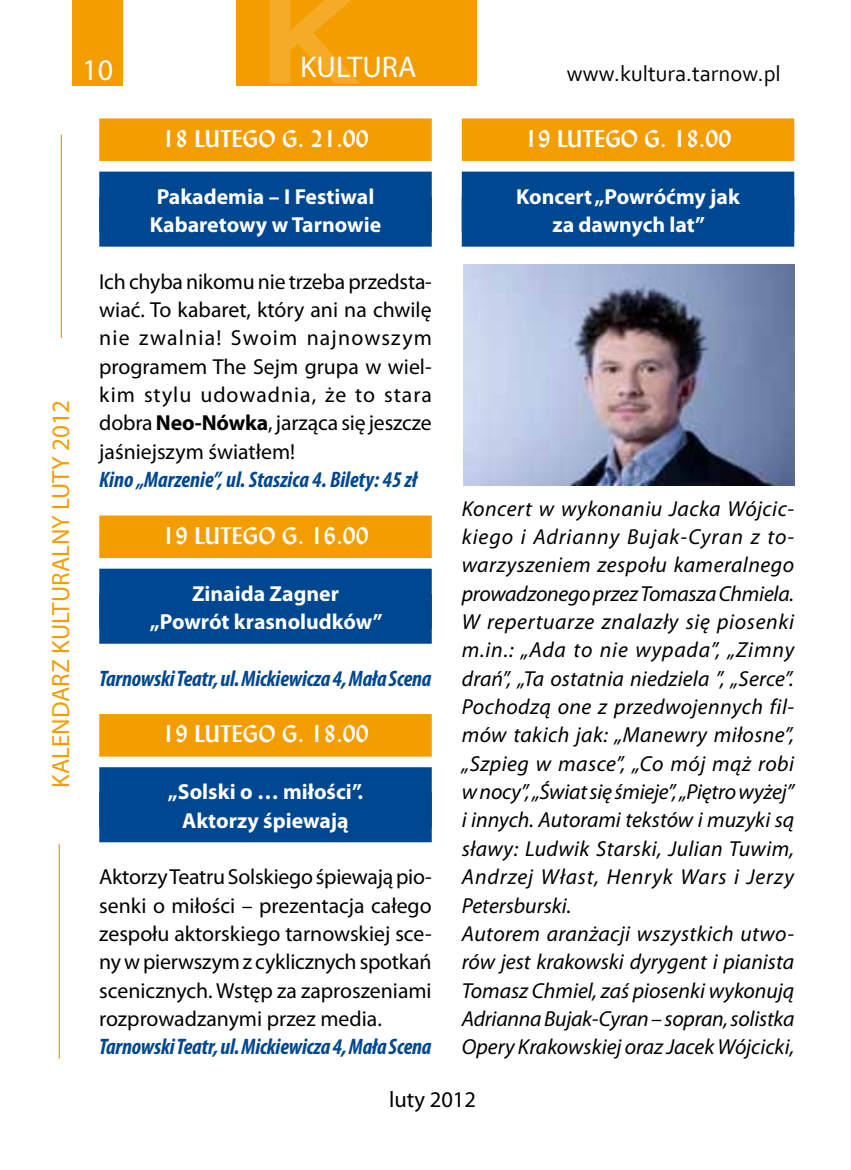
<style>
.page{position:relative;width:851px;height:1170px;background:#fff}
.page>*{position:absolute;margin:0;border:0;box-sizing:border-box;transform-origin:0 0}
.t1{font:30px "Myriad Pro";color:#fff}
.t2{font:25px "Myriad Pro";color:#f49d00}
.t3{font:italic 700 condensed 22.5px "Myriad Pro";letter-spacing:-.01em;color:#004791}
.t4{font:700 22.5px "Lydian PL";color:#fff}
.t5{font:22.5px "Corbel";color:#000}
.t6{font:22.5px "Myriad Pro";color:#000}
.t7{font:italic 21.75px/28.2px "Myriad Pro";letter-spacing:.015em;color:#000}
.t8{font:21.75px/28.2px "Myriad Pro";color:#000;text-align:justify}
.t9{font:700 21.75px/28.2px "Myriad Pro";color:#fff;text-align:center}
.s1{font-weight:700}
</style>
<div class="page">
<div style="left:72px;top:0;width:51px;height:85px;background:#f49d00"></div>
<div style="left:236px;top:0;width:240px;height:85px;background:#f49d00"></div>
<svg style="left:267px;top:0;width:164px;height:86px"></svg>
<hr style="left:61px;top:135px;width:1px;height:202px;background:#f49d00">
<hr style="left:59px;top:844px;width:1px;height:214px;background:#f49d00">
<div style="left:99px;top:118px;width:332px;height:43px;background:#f49d00"></div>
<div style="left:99px;top:171px;width:332px;height:75px;background:#004791"></div>
<div style="left:99px;top:515px;width:332px;height:43px;background:#f49d00"></div>
<div style="left:99px;top:568px;width:332px;height:75px;background:#004791"></div>
<div style="left:99px;top:714px;width:332px;height:42px;background:#f49d00"></div>
<div style="left:99px;top:767px;width:332px;height:75px;background:#004791"></div>
<div style="left:461px;top:118px;width:333px;height:43px;background:#f49d00"></div>
<div style="left:461px;top:171px;width:333px;height:75px;background:#004791"></div>
<img style="left:463px;top:265px;width:331px;height:220px">
<h1 class="t1" style="left:82px;top:51px;width:32px">10</h1>
<h1 class="t1" style="left:300px;top:48px;width:118px">KULTURA</h1>
<p class="t5" style="left:566px;top:59px;width:215px">www.kultura.tarnow.pl</p>
<p class="t2" style="left:45px;top:787px;width:389px;rotate:-90deg">KALENDARZ KULTURALNY LUTY 2012</p>
<p class="t4" style="left:162px;top:124px;width:208px">18 LUTEGO G. 21.00</p>
<p class="t9" style="left:150px;top:181px;width:233px">Pakademia – I Festiwal<br>Kabaretowy w Tarnowie</p>
<p class="t8" style="left:99px;top:267px;width:334px">Ich chyba nikomu nie trzeba przedsta&shy;wiać. To kabaret, który ani na chwilę nie zwalnia! Swoim najnowszym programem The Sejm grupa w wiel&shy;kim stylu udowadnia, że to stara dobra <span class="s1">Neo-Nówka</span>, jarząca się jeszcze jaśniejszym światłem!</p>
<p class="t3" style="left:99px;top:465px;width:319px">Kino „Marzenie”, ul. Staszica 4. Bilety: 45 zł</p>
<p class="t4" style="left:162px;top:521px;width:208px">19 LUTEGO G. 16.00</p>
<p class="t9" style="left:150px;top:578px;width:234px">Zinaida Zagner<br>„Powrót krasnoludków”</p>
<p class="t3" style="left:99px;top:664px;width:334px">Tarnowski Teatr, ul. Mickiewicza 4, Mała Scena</p>
<p class="t4" style="left:162px;top:719px;width:208px">19 LUTEGO G. 18.00</p>
<p class="t9" style="left:168px;top:777px;width:197px">„Solski o … miłości”.<br>Aktorzy śpiewają</p>
<p class="t8" style="left:99px;top:862px;width:334px">Aktorzy Teatru Solskiego śpiewają pio&shy;senki o miłości – prezentacja całego zespołu aktorskiego tarnowskiej sce&shy;ny w pierwszym z cyklicznych spotkań scenicznych. Wstęp za zaproszeniami rozprowadzanymi przez media.</p>
<p class="t3" style="left:99px;top:1032px;width:334px">Tarnowski Teatr, ul. Mickiewicza 4, Mała Scena</p>
<p class="t4" style="left:524px;top:124px;width:208px">19 LUTEGO G. 18.00</p>
<p class="t9" style="left:516px;top:181px;width:225px">Koncert „Powróćmy jak za dawnych lat”</p>
<p class="t7" style="left:461px;top:493px;width:334px">Koncert w wykonaniu Jacka Wójcic&shy;kiego i Adrianny Bujak-Cyran z to&shy;warzyszeniem zespołu kameralnego prowadzonego przez Tomasza Chmiela.<br>W repertuarze znalazły się piosenki m.in.: „Ada to nie wypada”, „Zimny drań”, „Ta ostatnia niedziela ”, „Serce”.<br>Pochodzą one z przedwojennych fil&shy;mów takich jak: „Manewry miłosne”, „Szpieg w masce”, „Co mój mąż robi w nocy”, „Świat się śmieje”, „Piętro wyżej” i innych. Autorami tekstów i muzyki są sławy: Ludwik Starski, Julian Tuwim, Andrzej Włast, Henryk Wars i Jerzy Petersburski.<br>Autorem aranżacji wszystkich utwo&shy;rów jest krakowski dyrygent i pianista Tomasz Chmiel, zaś piosenki wykonują Adrianna Bujak-Cyran – sopran, solistka Opery Krakowskiej oraz Jacek Wójcicki,</p>
<p class="t6" style="left:389px;top:1085px;width:88px">luty 2012</p>
</div>
